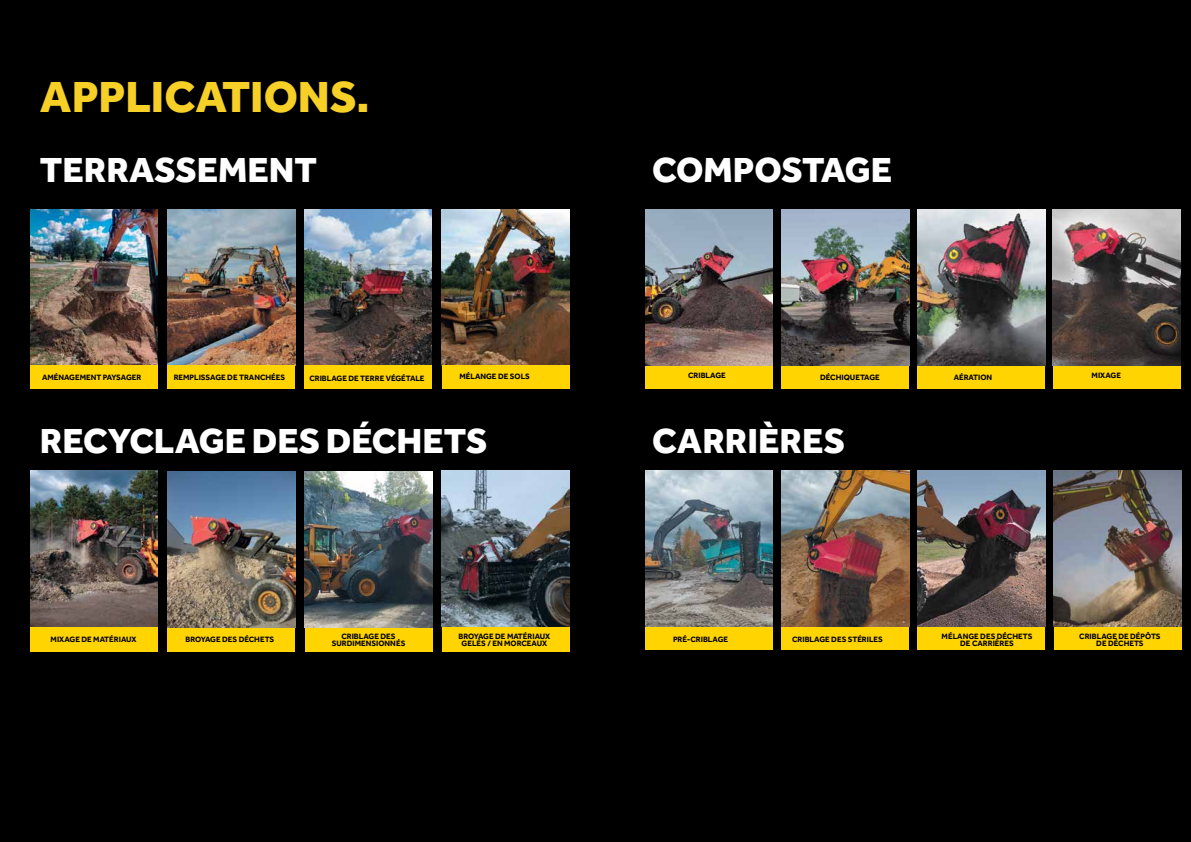
<style>
.page{position:relative;width:1191px;height:842px;background:#000}
.page>*{position:absolute;margin:0;border:0;box-sizing:border-box;transform-origin:0 0}
.t1{font:800 45px "Effra";color:#f6cf27}
.t2{font:800 36px "Effra";color:#fff}
.t3{font:700 8px/7.1px "Effra";color:#000;text-align:center}
</style>
<div class="page">
<img style="left:442px;top:210px;width:127px;height:155px">
<img style="left:167px;top:210px;width:128px;height:155px">
<img style="left:30px;top:210px;width:128px;height:155px">
<img style="left:304px;top:210px;width:128px;height:155px">
<div style="left:167px;top:365px;width:128px;height:24px;background:#ffd400"></div>
<div style="left:30px;top:365px;width:128px;height:24px;background:#ffd400"></div>
<div style="left:304px;top:365px;width:128px;height:24px;background:#ffd400"></div>
<div style="left:442px;top:365px;width:127px;height:24px;background:#ffd400"></div>
<div style="left:30px;top:627px;width:128px;height:24px;background:#ffd400"></div>
<div style="left:305px;top:627px;width:127px;height:25px;background:#ffd400"></div>
<div style="left:167px;top:627px;width:128px;height:24px;background:#ffd400"></div>
<div style="left:442px;top:627px;width:127px;height:24px;background:#ffd400"></div>
<img style="left:30px;top:471px;width:128px;height:156px">
<img style="left:305px;top:471px;width:127px;height:156px">
<img style="left:167px;top:471px;width:128px;height:156px">
<img style="left:442px;top:471px;width:127px;height:156px">
<div style="left:645px;top:366px;width:128px;height:23px;background:#ffd400"></div>
<div style="left:917px;top:366px;width:128px;height:23px;background:#ffd400"></div>
<div style="left:781px;top:366px;width:128px;height:23px;background:#ffd400"></div>
<div style="left:1052px;top:366px;width:128px;height:23px;background:#ffd400"></div>
<img style="left:645px;top:210px;width:128px;height:156px">
<img style="left:917px;top:210px;width:128px;height:156px">
<img style="left:781px;top:210px;width:128px;height:156px">
<img style="left:1052px;top:210px;width:128px;height:156px">
<div style="left:645px;top:627px;width:128px;height:23px;background:#ffd400"></div>
<div style="left:917px;top:627px;width:128px;height:23px;background:#ffd400"></div>
<div style="left:781px;top:627px;width:128px;height:23px;background:#ffd400"></div>
<div style="left:1053px;top:627px;width:128px;height:23px;background:#ffd400"></div>
<img style="left:1053px;top:471px;width:128px;height:156px">
<img style="left:645px;top:471px;width:128px;height:156px">
<img style="left:917px;top:471px;width:128px;height:156px">
<img style="left:781px;top:471px;width:128px;height:156px">
<h1 class="t1" style="left:40px;top:69px;width:331px">APPLICATIONS.</h1>
<h2 class="t2" style="left:40px;top:147px;width:278px">TERRASSEMENT</h2>
<h2 class="t2" style="left:652px;top:147px;width:241px">COMPOSTAGE</h2>
<p class="t3" style="left:42px;top:373px;width:101px">AMÉNAGEMENT PAYSAGER</p>
<p class="t3" style="left:174px;top:374px;width:113px">REMPLISSAGE DE TRANCHÉES</p>
<p class="t3" style="left:309px;top:374px;width:117px">CRIBLAGE DE TERRE VÉGÉTALE</p>
<p class="t3" style="left:459px;top:372px;width:72px">MÉLANGE DE SOLS</p>
<p class="t3" style="left:688px;top:372px;width:39px">CRIBLAGE</p>
<p class="t3" style="left:820px;top:374px;width:61px">DÉCHIQUETAGE</p>
<p class="t3" style="left:953px;top:374px;width:40px">AÉRATION</p>
<p class="t3" style="left:1091px;top:372px;width:31px">MIXAGE</p>
<h2 class="t2" style="left:40px;top:419px;width:449px">RECYCLAGE DES DÉCHETS</h2>
<h2 class="t2" style="left:652px;top:419px;width:194px">CARRIÈRES</h2>
<p class="t3" style="left:185px;top:635px;width:90px">BROYAGE DES DÉCHETS</p>
<p class="t3" style="left:458px;top:632px;width:93px">BROYAGE DE MATÉRIAUX<br>GELÉS / EN MORCEAUX</p>
<p class="t3" style="left:51px;top:635px;width:88px">MIXAGE DE MATÉRIAUX</p>
<p class="t3" style="left:332px;top:633px;width:75px">CRIBLAGE DES<br>SURDIMENSIONNÉS</p>
<p class="t3" style="left:792px;top:636px;width:92px">CRIBLAGE DES STÉRILES</p>
<p class="t3" style="left:1079px;top:632px;width:83px">CRIBLAGE DE DÉPÔTS<br>DE DÉCHETS</p>
<p class="t3" style="left:673px;top:636px;width:57px">PRÉ-CRIBLAGE</p>
<p class="t3" style="left:941px;top:632px;width:92px">MÉLANGE DES DÉCHETS<br>DE CARRIÈRES</p>
</div>
